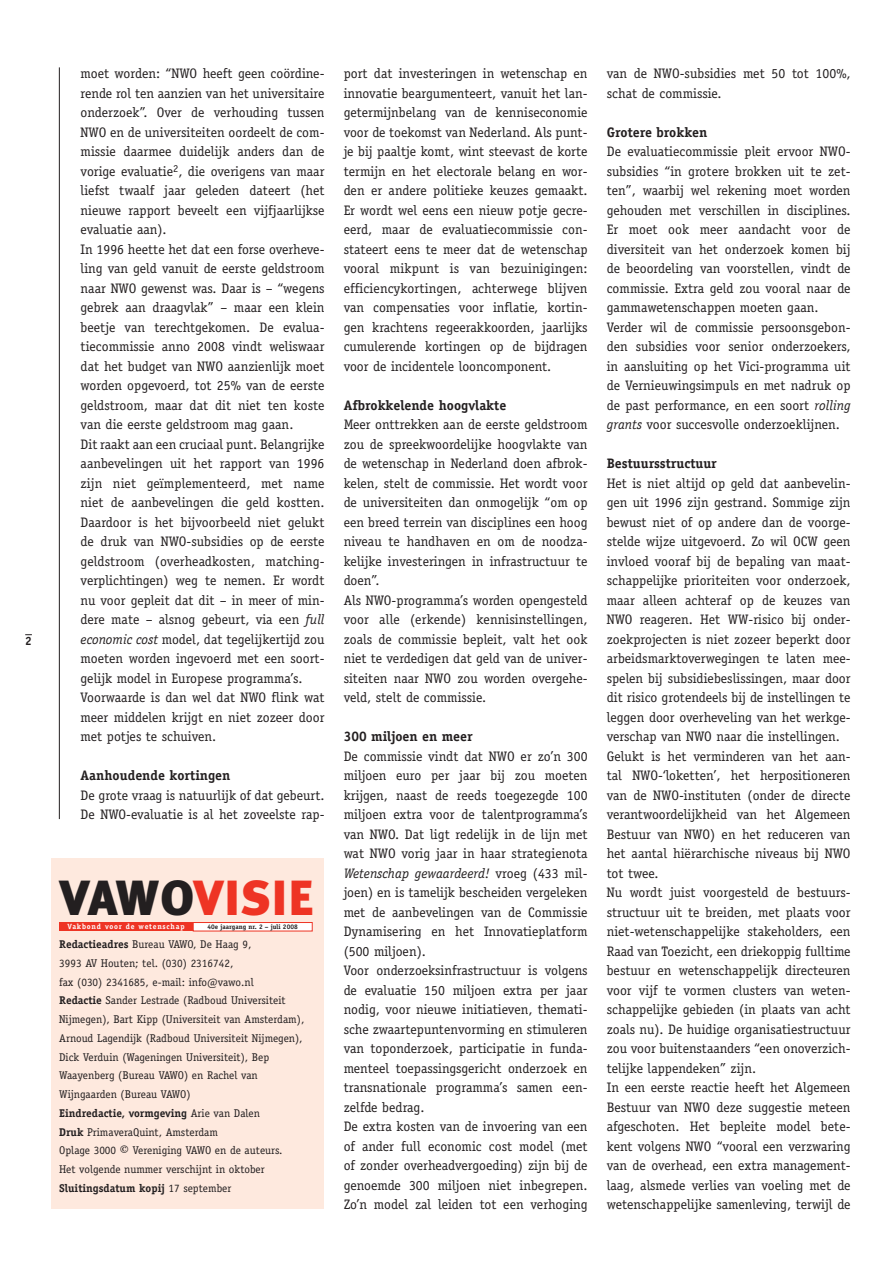
<style>
.page{position:relative;width:893px;height:1263px;background:#fff}
.page>*{position:absolute;margin:0;border:0;box-sizing:border-box;transform-origin:0 0}
.t1{font:900 49.35px "Meta Plus";color:#ee3424}
.t2{font:13.8px/19.5px "Officina Serif";color:#231f20}
.t3{font:700 13.8px "Officina Serif";color:#231f20}
.t4{font:700 12px "Officina Serif";color:#231f20}
.t5{font:11.25px/18.8px "Officina Serif";color:#231f20}
.t6{font:700 7.5px "Officina Serif";letter-spacing:.1em;color:#fff}
.t7{font:700 6.6px "Officina Serif";letter-spacing:.01em;color:#231f20}
.s1{font-style:italic}
.s2{color:#231f20}
.s3{font-weight:700}
.s4{font-weight:700;font-size:16.5px}
</style>
<div class="page">
<hr style="left:59px;top:67px;width:1px;height:752px;background:#231f20">
<div style="left:51px;top:858px;width:273px;height:351px;background:#fee9de"></div>
<div style="left:59px;top:922px;width:251px;height:9px;background:#ee3424"></div>
<div style="left:193px;top:923px;width:119px;height:8px;background:#fff"></div>
<div style="left:193px;top:922px;width:119px;height:9px;border:1px solid #ee3424"></div>
<p class="t4" style="left:25px;top:636px;width:8px">2</p>
<p class="t2" style="left:81px;top:65px;width:245px">moet worden: “NWO heeft geen coördine&shy;rende rol ten aanzien van het universitaire onderzoek”. Over de verhouding tussen NWO en de universiteiten oordeelt de com&shy;missie daarmee duidelijk anders dan de vorige evaluatie<sup>2</sup>, die overigens van maar liefst twaalf jaar geleden dateert (het nieuwe rapport beveelt een vijfjaarlijkse evaluatie aan).<br>In 1996 heette het dat een forse overheve&shy;ling van geld vanuit de eerste geldstroom naar NWO gewenst was. Daar is – “wegens gebrek aan draagvlak” – maar een klein beetje van terechtgekomen. De evalua&shy;tiecommissie anno 2008 vindt weliswaar dat het budget van NWO aanzienlijk moet worden opgevoerd, tot 25% van de eerste geldstroom, maar dat dit niet ten koste van die eerste geldstroom mag gaan.<br>Dit raakt aan een cruciaal punt. Belangrijke aanbevelingen uit het rapport van 1996 zijn niet geïmplementeerd, met name niet de aanbevelingen die geld kostten.<br>Daardoor is het bijvoorbeeld niet gelukt de druk van NWO-subsidies op de eerste geldstroom (overheadkosten, matching&shy;verplichtingen) weg te nemen. Er wordt nu voor gepleit dat dit – in meer of min&shy;dere mate – alsnog gebeurt, via een <span class="s1">full economic cost</span> model, dat tegelijkertijd zou moeten worden ingevoerd met een soort&shy;gelijk model in Europese programma’s.<br>Voorwaarde is dan wel dat NWO flink wat meer middelen krijgt en niet zozeer door met potjes te schuiven.</p>
<p class="t3" style="left:81px;top:770px;width:151px">Aanhoudende kortingen</p>
<p class="t2" style="left:81px;top:786px;width:245px">De grote vraag is natuurlijk of dat gebeurt.<br>De NWO-evaluatie is al het zoveelste rap-</p>
<h1 class="t1" style="left:60px;top:874px;width:256px"><span class="s2">VAWO</span>VISIE</h1>
<p class="t6" style="left:67px;top:924px;width:119px">Vakbond voor de wetenschap</p>
<p class="t7" style="left:207px;top:924px;width:92px">40e jaargang nr. 2 – juli 2008</p>
<p class="t5" style="left:59px;top:936px;width:247px"><span class="s3">Redactieadres</span> Bureau VAWO, De Haag 9,<br>3993 AV Houten; tel. (030) 2316742,<br>fax (030) 2341685, e-mail: info@vawo.nl<br><span class="s3">Redactie</span> Sander Lestrade (Radboud Universiteit Nijmegen), Bart Kipp (Universiteit van Amsterdam), Arnoud Lagendijk (Radboud Universiteit Nijmegen), Dick Verduin (Wageningen Universiteit), Bep Waayenberg (Bureau VAWO) en Rachel van Wijngaarden (Bureau VAWO)<br><span class="s3">Eindredactie, vormgeving</span> Arie van Dalen<br><span class="s3">Druk</span> PrimaveraQuint, Amsterdam<br>Oplage 3000 <span class="s4">©</span> Vereniging VAWO en de auteurs.<br>Het volgende nummer verschijnt in oktober <span class="s3">Sluitingsdatum kopij</span> 17 september</p>
<p class="t2" style="left:343px;top:65px;width:245px;text-align:justify">port dat investeringen in wetenschap en innovatie beargumenteert, vanuit het lan&shy;getermijnbelang van de kenniseconomie voor de toekomst van Nederland. Als punt&shy;je bij paaltje komt, wint steevast de korte termijn en het electorale belang en wor&shy;den er andere politieke keuzes gemaakt.<br>Er wordt wel eens een nieuw potje gecre&shy;eerd, maar de evaluatiecommissie con&shy;stateert eens te meer dat de wetenschap vooral mikpunt is van bezuinigingen: efficiencykortingen, achterwege blijven van compensaties voor inflatie, kortin&shy;gen krachtens regeerakkoorden, jaarlijks cumulerende kortingen op de bijdragen voor de incidentele looncomponent.</p>
<p class="t3" style="left:343px;top:400px;width:164px">Afbrokkelende hoogvlakte</p>
<p class="t2" style="left:343px;top:416px;width:245px">Meer onttrekken aan de eerste geldstroom zou de spreekwoordelijke hoogvlakte van de wetenschap in Nederland doen afbrok&shy;kelen, stelt de commissie. Het wordt voor de universiteiten dan onmogelijk “om op een breed terrein van disciplines een hoog niveau te handhaven en om de noodza&shy;kelijke investeringen in infrastructuur te doen”.<br>Als NWO-programma’s worden opengesteld voor alle (erkende) kennisinstellingen, zoals de commissie bepleit, valt het ook niet te verdedigen dat geld van de univer&shy;siteiten naar NWO zou worden overgehe&shy;veld, stelt de commissie.</p>
<p class="t3" style="left:343px;top:731px;width:130px">300 miljoen en meer</p>
<p class="t2" style="left:343px;top:747px;width:245px">De commissie vindt dat NWO er zo’n 300 miljoen euro per jaar bij zou moeten krijgen, naast de reeds toegezegde 100 miljoen extra voor de talentprogramma’s van NWO. Dat ligt redelijk in de lijn met wat NWO vorig jaar in haar strategienota <span class="s1">Wetenschap gewaardeerd!</span> vroeg (433 mil&shy;joen) en is tamelijk bescheiden vergeleken met de aanbevelingen van de Commissie Dynamisering en het Innovatieplatform (500 miljoen).<br>Voor onderzoeksinfrastructuur is volgens de evaluatie 150 miljoen extra per jaar nodig, voor nieuwe initiatieven, themati&shy;sche zwaartepuntenvorming en stimuleren van toponderzoek, participatie in funda&shy;menteel toepassingsgericht onderzoek en transnationale programma’s samen een&shy;zelfde bedrag.<br>De extra kosten van de invoering van een of ander full economic cost model (met of zonder overheadvergoeding) zijn bij de genoemde 300 miljoen niet inbegrepen.<br>Zo’n model zal leiden tot een verhoging</p>
<p class="t2" style="left:606px;top:65px;width:245px">van de NWO-subsidies met 50 tot 100%, schat de commissie.</p>
<p class="t3" style="left:606px;top:127px;width:102px">Grotere brokken</p>
<p class="t2" style="left:606px;top:143px;width:245px">De evaluatiecommissie pleit ervoor NWO&shy;subsidies “in grotere brokken uit te zet&shy;ten”, waarbij wel rekening moet worden gehouden met verschillen in disciplines.<br>Er moet ook meer aandacht voor de diversiteit van het onderzoek komen bij de beoordeling van voorstellen, vindt de commissie. Extra geld zou vooral naar de gammawetenschappen moeten gaan.<br>Verder wil de commissie persoonsgebon&shy;den subsidies voor senior onderzoekers, in aansluiting op het Vici-programma uit de Vernieuwingsimpuls en met nadruk op de past performance, en een soort <span class="s1">rolling grants</span> voor succesvolle onderzoeklijnen.</p>
<p class="t3" style="left:606px;top:458px;width:112px">Bestuursstructuur</p>
<p class="t2" style="left:606px;top:474px;width:245px">Het is niet altijd op geld dat aanbevelin&shy;gen uit 1996 zijn gestrand. Sommige zijn bewust niet of op andere dan de voorge&shy;stelde wijze uitgevoerd. Zo wil OCW geen invloed vooraf bij de bepaling van maat&shy;schappelijke prioriteiten voor onderzoek, maar alleen achteraf op de keuzes van NWO reageren. Het WW-risico bij onder&shy;zoekprojecten is niet zozeer beperkt door arbeidsmarktoverwegingen te laten mee&shy;spelen bij subsidiebeslissingen, maar door dit risico grotendeels bij de instellingen te leggen door overheveling van het werkge&shy;verschap van NWO naar die instellingen.<br>Gelukt is het verminderen van het aan&shy;tal NWO-‘loketten’, het herpositioneren van de NWO-instituten (onder de directe verantwoordelijkheid van het Algemeen Bestuur van NWO) en het reduceren van het aantal hiërarchische niveaus bij NWO tot twee.<br>Nu wordt juist voorgesteld de bestuurs&shy;structuur uit te breiden, met plaats voor niet-wetenschappelijke stakeholders, een Raad van Toezicht, een driekoppig fulltime bestuur en wetenschappelijk directeuren voor vijf te vormen clusters van weten&shy;schappelijke gebieden (in plaats van acht zoals nu). De huidige organisatiestructuur zou voor buitenstaanders “een onoverzich&shy;telijke lappendeken” zijn.<br>In een eerste reactie heeft het Algemeen Bestuur van NWO deze suggestie meteen afgeschoten. Het bepleite model bete&shy;kent volgens NWO “vooral een verzwaring van de overhead, een extra management&shy;laag, alsmede verlies van voeling met de wetenschappelijke samenleving, terwijl de</p>
</div>
